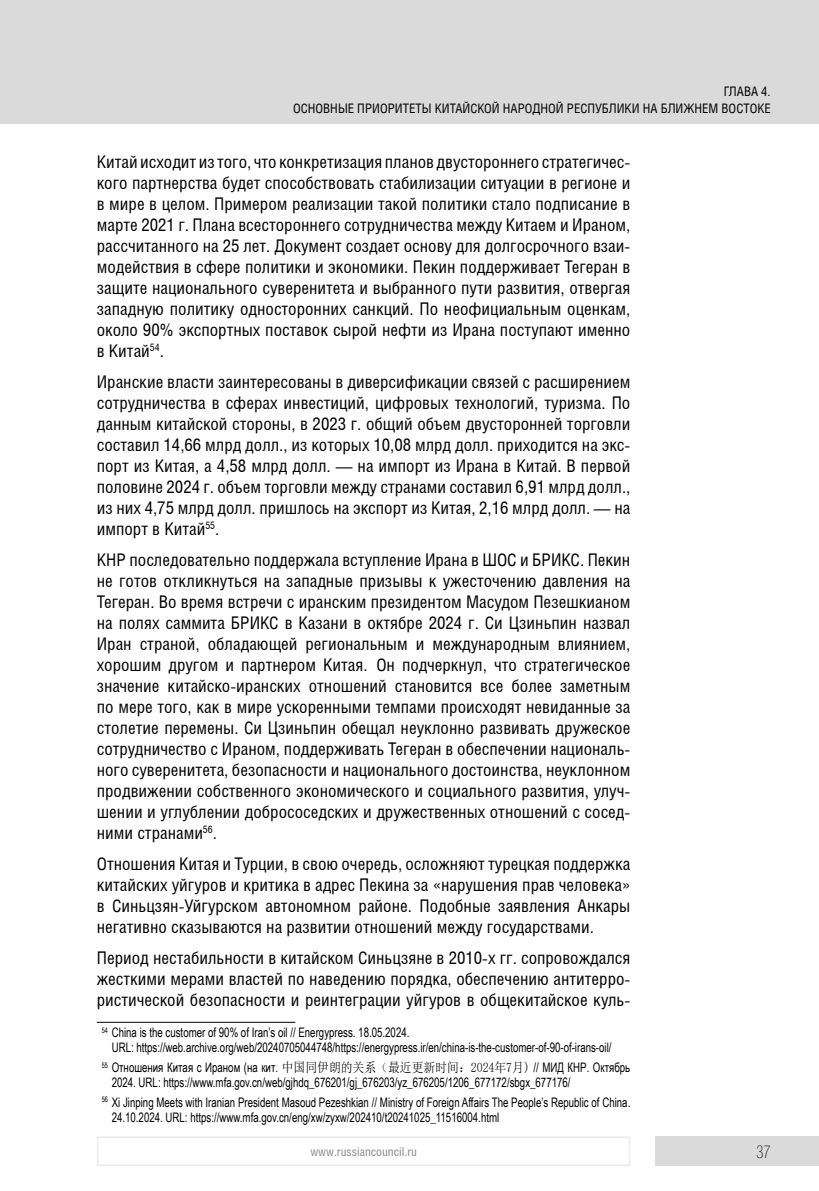
<style>
.page{position:relative;width:819px;height:1191px;background:#fff}
.page>*{position:absolute;margin:0;border:0;box-sizing:border-box;transform-origin:0 0}
.Основной_текст{font:17.5px/21px "Helios Cond";color:#000;text-align:justify}
.t1{font:17.5px "Helios Cond Thin C";color:#000}
.Сноска_с_чертой{font:13.12px/14.9px "Arial Narrow";color:#000;scale:.9 1}
.Сноска_http__копия{font:13.12px "Arial Narrow";color:#000;scale:.9 1}
.Kolontitul_X_X{font:13.12px/17.5px "Helios Cond";color:#000;text-align:right}
.t2{font:12.25px "Helios Cond";color:#878787}
.s1{font-family:"Sim Sun"}
</style>
<div class="page">
<div style="left:0;top:0;width:819px;height:124px;background:#dadada"></div>
<div style="left:655px;top:1136px;width:164px;height:30px;background:#dadada"></div>
<div style="left:97px;top:1136px;width:533px;height:30px;border:2px solid #ededed"></div>
<hr style="left:97px;top:1022px;width:198px;height:1px;background:#000">
<p class="Kolontitul_X_X" style="left:293px;top:82px;width:479px">ГЛАВА 4.<br>ОСНОВНЫЕ ПРИОРИТЕТЫ КИТАЙСКОЙ НАРОДНОЙ РЕСПУБЛИКИ НА БЛИЖНЕМ ВОСТОКЕ</p>
<p class="Основной_текст" style="left:97px;top:151px;width:535px">Китай исходит из того, что конкретизация планов двустороннего стратегичес&shy;кого партнерства будет способствовать стабилизации ситуации в регионе и в мире в целом. Примером реализации такой политики стало подписание в марте 2021 г. Плана всестороннего сотрудничества между Китаем и Ираном, рассчитанного на 25 лет. Документ создает основу для долгосрочного взаи&shy;модействия в сфере политики и экономики. Пекин поддерживает Тегеран в защите национального суверенитета и выбранного пути развития, отвергая западную политику односторонних санкций. По неофициальным оценкам, около 90% экспортных поставок сырой нефти из Ирана поступают именно в Китай<sup>54</sup>.</p>
<p class="Основной_текст" style="left:97px;top:371px;width:535px">Иранские власти заинтересованы в диверсификации связей с расширением сотрудничества в сферах инвестиций, цифровых технологий, туризма. По данным китайской стороны, в 2023 г. общий объем двусторонней торговли составил 14,66 млрд долл., из которых 10,08 млрд долл. приходится на экс&shy;порт из Китая, а 4,58 млрд долл. — на импорт из Ирана в Китай. В первой половине 2024 г. объем торговли между странами составил 6,91 млрд долл., из них 4,75 млрд долл. пришлось на экспорт из Китая, 2,16 млрд долл. — на импорт в Китай<sup>55</sup>.</p>
<p class="Основной_текст" style="left:97px;top:548px;width:535px">КНР последовательно поддержала вступление Ирана в ШОС и БРИКС. Пекин не готов откликнуться на западные призывы к ужесточению давления на Тегеран. Во время встречи с иранским президентом Масудом Пезешкианом на полях саммита БРИКС в Казани в октябре 2024 г. Си Цзиньпин назвал Иран страной, обладающей региональным и международным влиянием, хорошим другом и партнером Китая. Он подчеркнул, что стратегическое значение китайско-иранских отношений становится все более заметным по мере того, как в мире ускоренными темпами происходят невиданные за столетие перемены. Си Цзиньпин обещал неуклонно развивать дружеское сотрудничество с Ираном, поддерживать Тегеран в обеспечении националь&shy;ного суверенитета, безопасности и национального достоинства, неуклонном продвижении собственного экономического и социального развития, улуч&shy;шении и углублении добрососедских и дружественных отношений с сосед&shy;ними странами<sup>56</sup>.</p>
<p class="Основной_текст" style="left:97px;top:852px;width:535px">Отношения Китая и Турции, в свою очередь, осложняют турецкая поддержка китайских уйгуров и критика в адрес Пекина за «нарушения прав человека» в Синьцзян-Уйгурском автономном районе. Подобные заявления Анкары негативно сказываются на развитии отношений между государствами.</p>
<p class="Основной_текст" style="left:97px;top:946px;width:535px">Период нестабильности в китайском Синьцзяне в 2010-х гг. сопровождался жесткими мерами властей по наведению порядка, обеспечению антитерро&shy;ристической безопасности и реинтеграции уйгуров в общекитайское куль-</p>
<p class="Сноска_с_чертой" style="left:102px;top:1024px;width:343px"><sup>54</sup> China is the customer of 90% of Iran’s oil // Energypress. 18.05.2024.</p>
<p class="Сноска_http__копия" style="left:112px;top:1037px;width:557px">URL: https://web.archive.org/web/20240705044748/https://energypress.ir/en/china-is-the-customer-of-90-of-irans-oil/</p>
<p class="Сноска_с_чертой" style="left:112px;top:1059px;width:577px;text-indent:-10px"><sup>55</sup> Отношения Китая с Ираном (на кит. <span class="s1">中国同伊朗的关系（最近更新时间：2024年7月)</span> // МИД КНР. Октябрь<br>2024. URL: https://www.mfa.gov.cn/web/gjhdq_676201/gj_676203/yz_676205/1206_677172/sbgx_677176/</p>
<p class="Сноска_с_чертой" style="left:112px;top:1094px;width:577px;text-indent:-10px"><sup>56</sup> Xi Jinping Meets with Iranian President Masoud Pezeshkian // Ministry of Foreign Affairs The People’s Republic of China.<br>24.10.2024. URL: https://www.mfa.gov.cn/eng/xw/zyxw/202410/t20241025_11516004.html</p>
<p class="t2" style="left:310px;top:1144px;width:108px">www.russiancouncil.ru</p>
<p class="t1" style="left:756px;top:1142px;width:16px">37</p>
</div>
